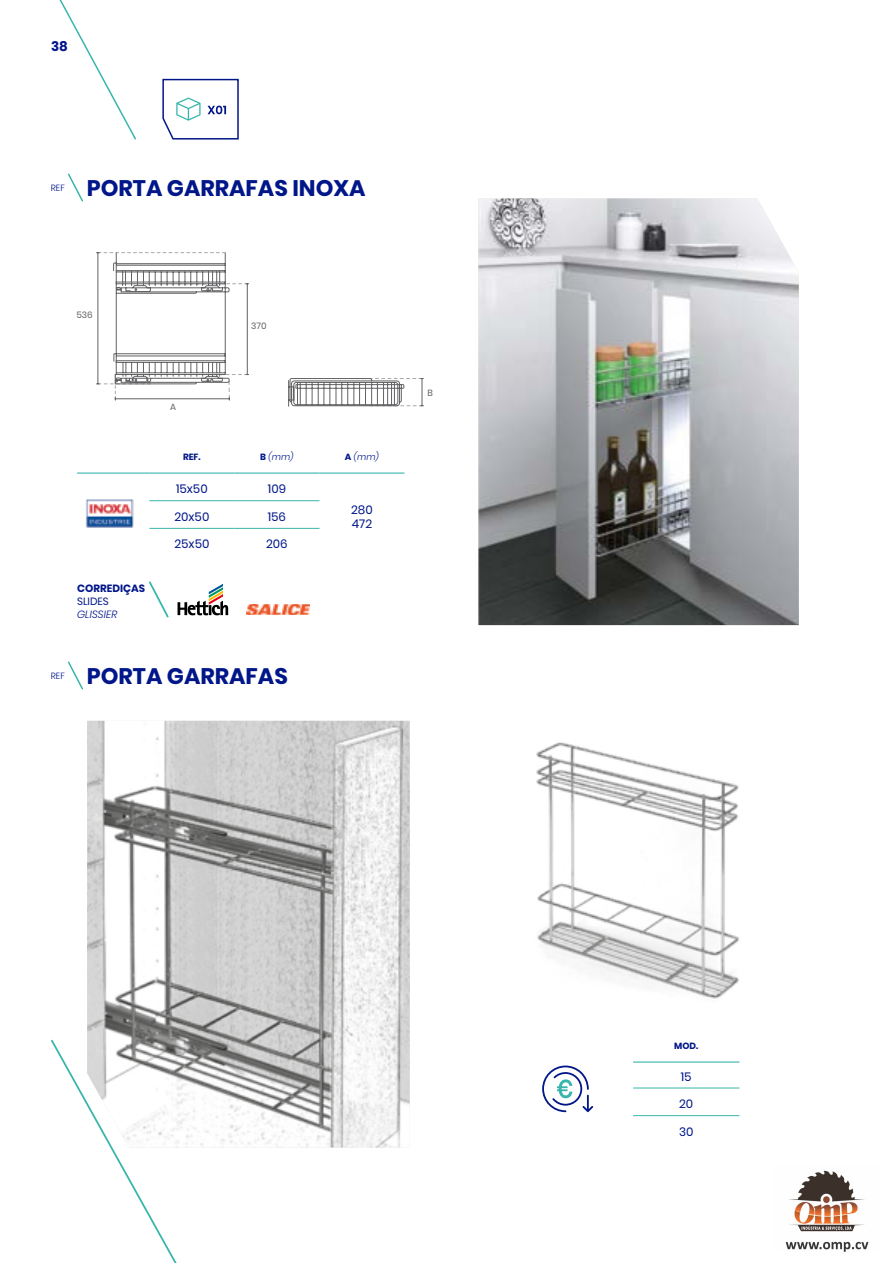
<style>
.page{position:relative;width:893px;height:1263px;background:#fff}
.page>*{position:absolute;margin:0;border:0;box-sizing:border-box;transform-origin:0 0}
.t1{font:700 22.5px "Poppins";color:#001689}
.t2{font:700 13.5px "Poppins";color:#001689}
.t3{font:12px/14.4px "Poppins";color:#001689}
.t4{font:700 10.5px "Poppins";color:#001689}
.t5{font:italic 300 10.5px "Poppins";color:#001689}
.t6{font:10.5px "Poppins";color:#001689}
.t7{font:italic 300 9px "Poppins";color:#001689}
.t8{font:9px "Poppins";color:#636264}
.t9{font:700 9px "Poppins";color:#001689}
.t10{font:300 9px "Poppins";color:#001689}
.s1{font-weight:700;font-style:normal}
</style>
<div class="page">
<svg style="left:59px;top:0;width:77px;height:140px"></svg>
<img style="left:478px;top:198px;width:321px;height:427px">
<svg style="left:68px;top:173px;width:15px;height:29px"></svg>
<svg style="left:68px;top:661px;width:15px;height:29px"></svg>
<img style="left:87px;top:721px;width:323px;height:426px">
<svg style="left:51px;top:1038px;width:136px;height:225px"></svg>
<svg style="left:97px;top:252px;width:152px;height:148px"></svg>
<svg style="left:288px;top:378px;width:135px;height:29px"></svg>
<img style="left:536px;top:742px;width:203px;height:257px">
<hr style="left:77px;top:472px;width:72px;height:2px;background:#38b6ab">
<hr style="left:149px;top:472px;width:85px;height:2px;background:#38b6ab">
<hr style="left:234px;top:472px;width:85px;height:2px;background:#38b6ab">
<hr style="left:319px;top:472px;width:85px;height:2px;background:#38b6ab">
<hr style="left:149px;top:500px;width:85px;height:1px;background:#38b6ab">
<hr style="left:234px;top:500px;width:85px;height:1px;background:#38b6ab">
<hr style="left:149px;top:528px;width:85px;height:1px;background:#38b6ab">
<hr style="left:234px;top:528px;width:85px;height:1px;background:#38b6ab">
<hr style="left:633px;top:1061px;width:106px;height:1px;background:#38b6ab">
<hr style="left:633px;top:1088px;width:106px;height:1px;background:#38b6ab">
<hr style="left:633px;top:1115px;width:106px;height:1px;background:#38b6ab">
<svg style="left:149px;top:581px;width:20px;height:37px"></svg>
<svg style="left:178px;top:584px;width:50px;height:31px"></svg>
<img style="left:247px;top:604px;width:63px;height:11px">
<svg style="left:542px;top:1065px;width:51px;height:47px"></svg>
<img style="left:86px;top:499px;width:48px;height:28px">
<svg style="left:162px;top:78px;width:77px;height:62px"></svg>
<img style="left:785px;top:1170px;width:84px;height:81px">
<p class="t2" style="left:51px;top:38px;width:18px">38</p>
<p class="t10" style="left:51px;top:183px;width:16px">REF</p>
<h1 class="t1" style="left:87px;top:175px;width:280px">PORTA GARRAFAS INOXA</h1>
<p class="t8" style="left:76px;top:310px;width:18px">536</p>
<p class="t8" style="left:251px;top:321px;width:17px">370</p>
<p class="t4" style="left:77px;top:583px;width:69px">CORREDIÇAS</p>
<p class="t6" style="left:77px;top:595px;width:33px">SLIDES</p>
<p class="t5" style="left:77px;top:608px;width:42px">GLISSIER</p>
<p class="t8" style="left:170px;top:401px;width:7px">A</p>
<p class="t9" style="left:183px;top:452px;width:19px">REF.</p>
<p class="t7" style="left:260px;top:452px;width:35px"><span class="s1">B</span> (mm)</p>
<p class="t7" style="left:345px;top:452px;width:36px"><span class="s1">A</span> (mm)</p>
<p class="t3" style="left:176px;top:482px;width:33px">15x50</p>
<p class="t3" style="left:268px;top:482px;width:20px">109</p>
<p class="t3" style="left:351px;top:502px;width:23px">280<br>472</p>
<p class="t3" style="left:174px;top:509px;width:36px">20x50</p>
<p class="t3" style="left:268px;top:509px;width:20px">156</p>
<p class="t3" style="left:174px;top:537px;width:37px">25x50</p>
<p class="t3" style="left:266px;top:537px;width:23px">206</p>
<p class="t10" style="left:51px;top:671px;width:16px">REF</p>
<h1 class="t1" style="left:87px;top:663px;width:202px">PORTA GARRAFAS</h1>
<p class="t8" style="left:427px;top:387px;width:7px">B</p>
<p class="t9" style="left:674px;top:1040px;width:26px">MOD.</p>
<p class="t3" style="left:681px;top:1070px;width:12px">15</p>
<p class="t3" style="left:679px;top:1097px;width:16px">20</p>
<p class="t3" style="left:679px;top:1124px;width:16px">30</p>
</div>
